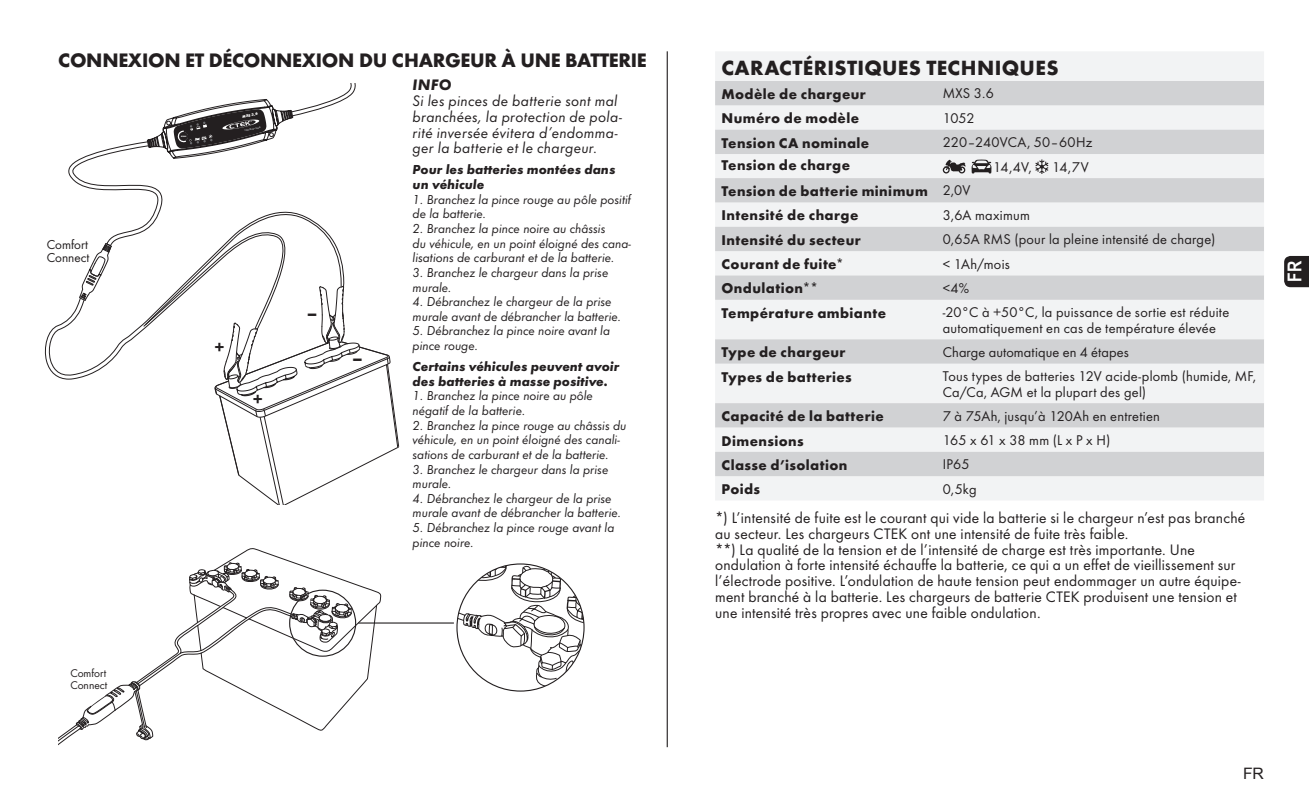
<style>
.page{position:relative;width:1309px;height:797px;background:#fff}
.page>*{position:absolute;margin:0;border:0;box-sizing:border-box;transform-origin:0 0}
.t1{font:700 21.38px "Futura";letter-spacing:.015em;color:#231f20}
.t2{font:700 20.25px "Futura";letter-spacing:-.015em;color:#231f20}
.t3{font:700 19.12px "Arial Narrow";color:#fff}
.t4{font:700 17.78px "Futura";color:#231f20}
.t5{font:15.75px/15.8px "Futura Boo";letter-spacing:.015em;color:#231f20}
.t6{font:15.75px/15.8px "Futura Boo Obl";letter-spacing:.02em;color:#231f20}
.t7{font:italic 700 15.75px "Futura";color:#231f20}
.t8{font:15.75px "Arial";color:#231f20}
.t9{font:14.62px/15.8px "Futura Boo";letter-spacing:.02em;color:#231f20}
.t10{font:700 14.62px/24.3px "Futura";letter-spacing:.03em;color:#231f20}
.t11{font:13.5px/14.6px "Futura Boo Obl";color:#231f20}
.t12{font:italic 700 13.5px/14.6px "Futura";color:#231f20}
.t13{font:13.5px/13.5px "Futura Boo";color:#231f20}
.t14{font:11.7px/11.7px "Futura Boo";color:#231f20}
.t15{font:italic 700 expanded 3.6px "Futura";color:#fff}
.s1{font-family:"Futura Boo";font-weight:400}
</style>
<div class="page">
<hr style="left:666px;top:51px;width:1px;height:695px;background:#231f20">
<svg style="left:1284px;top:256px;width:24px;height:31px"></svg>
<svg style="left:58px;top:548px;width:323px;height:197px"></svg>
<svg style="left:458px;top:565px;width:126px;height:125px"></svg>
<div style="left:289px;top:589px;width:67px;height:67px;border:1px solid #231f20;border-radius:50%"></div>
<hr style="left:358px;top:622px;width:96px;height:1px;background:#231f20">
<svg style="left:44px;top:83px;width:355px;height:421px"></svg>
<div style="left:715px;top:52px;width:548px;height:448px;background:#f2f3f4"></div>
<svg style="left:715px;top:81px;width:548px;height:395px"></svg>
<svg style="left:942px;top:159px;width:23px;height:14px"></svg>
<svg style="left:971px;top:159px;width:20px;height:14px"></svg>
<svg style="left:1035px;top:159px;width:13px;height:15px"></svg>
<h2 class="t2" style="left:58px;top:48px;width:590px">CONNEXION ET DÉCONNEXION DU CHARGEUR À UNE BATTERIE</h2>
<p class="t13" style="left:47px;top:237px;width:44px">Comfort<br>Connect</p>
<p class="t14" style="left:70px;top:667px;width:38px">Comfort<br>Connect</p>
<p class="t15" style="left:242px;top:115px;width:17px;rotate:-12deg">MXS 3.6</p>
<h3 class="t4" style="left:214px;top:336px;width:12px">+</h3>
<h3 class="t4" style="left:252px;top:388px;width:12px">+</h3>
<h3 class="t4" style="left:307px;top:301px;width:12px">–</h3>
<h3 class="t4" style="left:352px;top:347px;width:12px">–</h3>
<p class="t7" style="left:412px;top:75px;width:40px">INFO</p>
<p class="t6" style="left:412px;top:93px;width:211px">Si les pinces de batterie sont mal branchées, la protection de pola&shy;rité inversée évitera d’endomma&shy;ger la batterie et le chargeur.</p>
<p class="t12" style="left:412px;top:162px;width:204px">Pour les batteries montées dans un véhicule</p>
<p class="t11" style="left:412px;top:192px;width:220px">1. Branchez la pince rouge au pôle positif de la batterie.</p>
<p class="t11" style="left:412px;top:221px;width:220px">2. Branchez la pince noire au châssis<br>du véhicule, en un point éloigné des cana&shy;lisations de carburant et de la batterie.</p>
<p class="t11" style="left:412px;top:265px;width:197px">3. Branchez le chargeur dans la prise murale.</p>
<p class="t11" style="left:412px;top:294px;width:210px">4. Débranchez le chargeur de la prise murale avant de débrancher la batterie.</p>
<p class="t11" style="left:412px;top:323px;width:199px">5. Débranchez la pince noire avant la pince rouge.</p>
<p class="t12" style="left:412px;top:359px;width:208px">Certains véhicules peuvent avoir des batteries à masse positive.</p>
<p class="t11" style="left:412px;top:388px;width:182px">1. Branchez la pince noire au pôle négatif de la batterie.</p>
<p class="t11" style="left:412px;top:417px;width:215px">2. Branchez la pince rouge au châssis du véhicule, en un point éloigné des canali&shy;sations de carburant et de la batterie.</p>
<p class="t11" style="left:412px;top:461px;width:197px">3. Branchez le chargeur dans la prise murale.</p>
<p class="t11" style="left:412px;top:490px;width:210px">4. Débranchez le chargeur de la prise murale avant de débrancher la batterie.</p>
<p class="t11" style="left:412px;top:520px;width:203px">5. Débranchez la pince rouge avant la pince noire.</p>
<h1 class="t1" style="left:721px;top:54px;width:338px">CARACTÉRISTIQUES TECHNIQUES</h1>
<p class="t10" style="left:721px;top:82px;width:146px">Modèle de chargeur</p>
<p class="t9" style="left:942px;top:85px;width:52px">MXS 3.6</p>
<p class="t10" style="left:721px;top:106px;width:139px">Numéro de modèle</p>
<p class="t9" style="left:942px;top:110px;width:33px">1052</p>
<p class="t10" style="left:721px;top:130px;width:149px">Tension CA nominale</p>
<p class="t9" style="left:942px;top:134px;width:151px">220–240VCA, 50–60Hz</p>
<p class="t10" style="left:721px;top:153px;width:130px">Tension de charge</p>
<p class="t9" style="left:992px;top:159px;width:40px">14,4V,</p>
<p class="t9" style="left:1051px;top:159px;width:38px">14,7V</p>
<p class="t10" style="left:721px;top:179px;width:250px">Tension de batterie minimum <span class="s1">2,0V<br></span>Intensité de charge</p>
<p class="t9" style="left:942px;top:207px;width:89px">3,6A maximum</p>
<p class="t10" style="left:721px;top:227px;width:141px">Intensité du secteur</p>
<p class="t9" style="left:942px;top:231px;width:274px">0,65A RMS (pour la pleine intensité de charge)</p>
<p class="t10" style="left:721px;top:252px;width:124px">Courant de fuite*</p>
<p class="t9" style="left:942px;top:255px;width:69px">&lt; 1Ah/mois</p>
<p class="t10" style="left:721px;top:276px;width:98px">Ondulation**</p>
<p class="t9" style="left:942px;top:280px;width:28px">&lt;4%</p>
<p class="t10" style="left:721px;top:300px;width:166px">Température ambiante</p>
<p class="t9" style="left:942px;top:304px;width:288px">-20°C à +50°C, la puissance de sortie est réduite automatiquement en cas de température élevée</p>
<p class="t10" style="left:721px;top:340px;width:126px">Type de chargeur</p>
<p class="t9" style="left:942px;top:344px;width:188px">Charge automatique en 4 étapes</p>
<p class="t10" style="left:721px;top:364px;width:132px">Types de batteries</p>
<p class="t9" style="left:942px;top:368px;width:315px">Tous types de batteries 12V acide-plomb (humide, MF,<br>Ca/Ca, AGM et la plupart des gel)</p>
<p class="t10" style="left:721px;top:404px;width:164px">Capacité de la batterie</p>
<p class="t9" style="left:942px;top:407px;width:219px">7 à 75Ah, jusqu’à 120Ah en entretien</p>
<p class="t10" style="left:721px;top:428px;width:84px">Dimensions</p>
<p class="t9" style="left:942px;top:432px;width:169px">165 x 61 x 38 mm (L x P x H)</p>
<p class="t10" style="left:721px;top:452px;width:127px">Classe d’isolation</p>
<p class="t9" style="left:942px;top:456px;width:28px">IP65</p>
<p class="t10" style="left:721px;top:476px;width:40px">Poids</p>
<p class="t9" style="left:942px;top:480px;width:35px">0,5kg</p>
<p class="t5" style="left:715px;top:509px;width:531px">*) L’intensité de fuite est le courant qui vide la batterie si le chargeur n’est pas branché au secteur. Les chargeurs CTEK ont une intensité de fuite très faible.<br>**) La qualité de la tension et de l’intensité de charge est très importante. Une ondulation à forte intensité échauffe la batterie, ce qui a un effet de vieillissement sur l’électrode positive. L’ondulation de haute tension peut endommager un autre équipe&shy;ment branché à la batterie. Les chargeurs de batterie CTEK produisent une tension et une intensité très propres avec une faible ondulation.</p>
<h3 class="t3" style="left:1279px;top:282px;width:22px;rotate:-90deg">FR</h3>
<p class="t8" style="left:1242px;top:763px;width:22px">FR</p>
</div>
